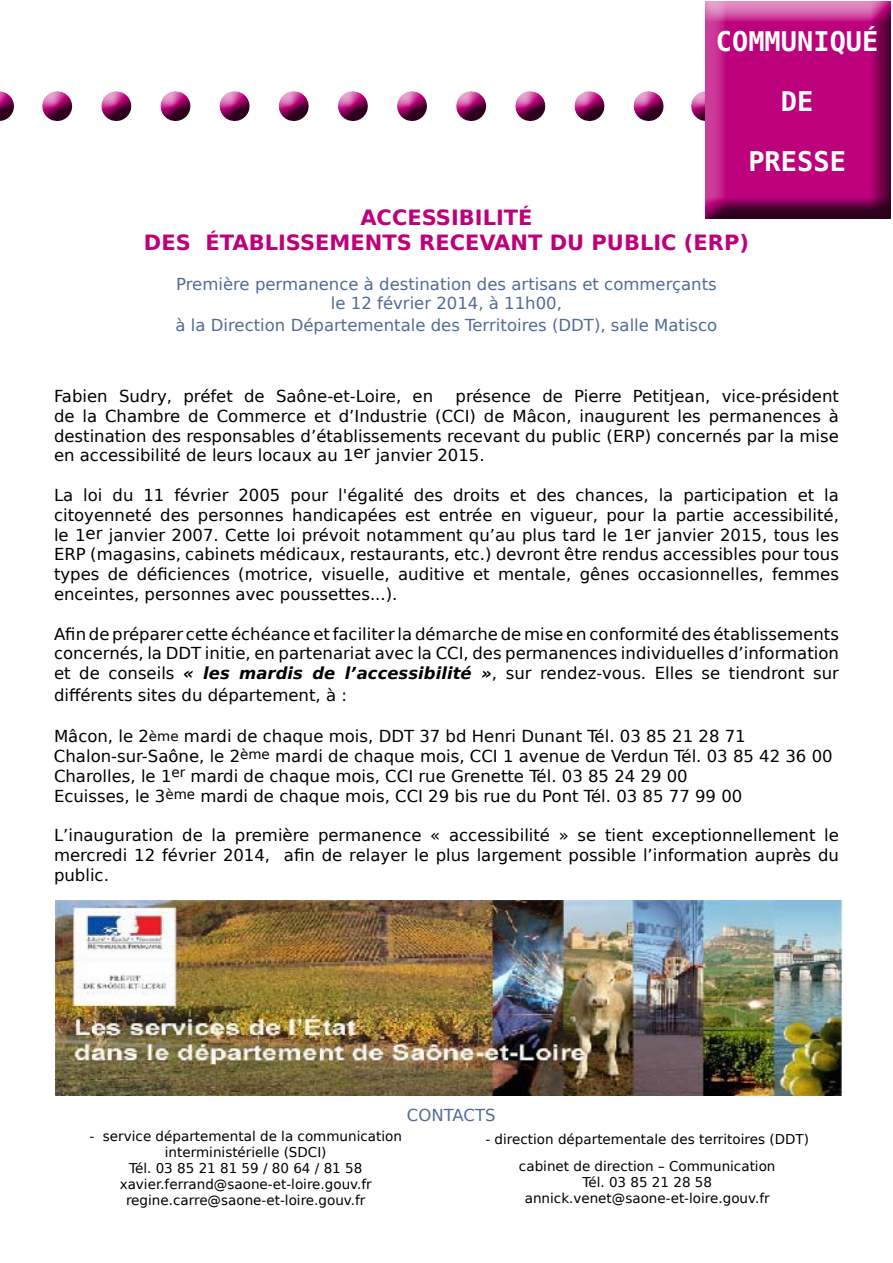
<style>
.page{position:relative;width:893px;height:1263px;background:#fff}
.page>*{position:absolute;margin:0;border:0;box-sizing:border-box;transform-origin:0 0}
.t1{font:700 27px "DejaVu Sans Mono";color:#fff}
.t2{font:700 21px/25.2px "DejaVu Sans";color:#bd007b;text-align:center}
.t3{font:16.5px/19.8px "DejaVu Sans";color:#000;text-align:justify}
.t4{font:16.5px/19.8px "DejaVu Sans";color:#516b97;text-align:center}
.t5{font:13.5px/16.2px "DejaVu Sans";color:#000;text-align:center}
.s1{font-weight:700;font-style:italic}
.s2{font-size:13.5px}
</style>
<div class="page">
<img style="left:56px;top:900px;width:787px;height:195px">
<div style="left:0;top:91px;width:721px;height:33px;background:#000;opacity:.75"></div>
<div style="left:703px;top:0;width:189px;height:221px;background:#000;opacity:.75"></div>
<h1 class="t1" style="left:716px;top:22px;width:164px">COMMUNIQUÉ</h1>
<h1 class="t1" style="left:781px;top:82px;width:34px">DE</h1>
<h1 class="t1" style="left:748px;top:142px;width:99px">PRESSE</h1>
<p class="t2" style="left:144px;top:204px;width:607px">ACCESSIBILITÉ<br>DES ÉTABLISSEMENTS RECEVANT DU PUBLIC (ERP)</p>
<p class="t4" style="left:176px;top:273px;width:542px">Première permanence à destination des artisans et commerçants le 12 février 2014, à 11h00,</p>
<p class="t4" style="left:176px;top:315px;width:543px">à la Direction Départementale des Territoires (DDT), salle Matisco</p>
<p class="t3" style="left:54px;top:386px;width:786px;text-indent:402px">présence de Pierre Petitjean, vice-président de la Chambre de Commerce et d’Industrie (CCI) de Mâcon, inaugurent les permanences à destination des responsables d’établissements recevant du public (ERP) concernés par la mise en accessibilité de leurs locaux au 1er janvier 2015.</p>
<p class="t3" style="left:54px;top:485px;width:786px">La loi du 11 février 2005 pour l'égalité des droits et des chances, la participation et la citoyenneté des personnes handicapées est entrée en vigueur, pour la partie accessibilité, le 1er janvier 2007. Cette loi prévoit notamment qu’au plus tard le 1er janvier 2015, tous les ERP (magasins, cabinets médicaux, restaurants, etc.) devront être rendus accessibles pour tous types de déficiences (motrice, visuelle, auditive et mentale, gênes occasionnelles, femmes enceintes, personnes avec poussettes...).</p>
<p class="t3" style="left:54px;top:623px;width:786px">Afin de préparer cette échéance et faciliter la démarche de mise en conformité des établissements concernés, la DDT initie, en partenariat avec la CCI, des permanences individuelles d’information et de conseils <span class="s1">« les mardis de l’accessibilité »</span>, sur rendez-vous. Elles se tiendront sur</p>
<p class="t3" style="left:54px;top:685px;width:294px">différents sites du département, à :</p>
<p class="t3" style="left:54px;top:726px;width:780px;text-align:left">Mâcon, le 2<span class="s2">ème</span> mardi de chaque mois, DDT 37 bd Henri Dunant Tél. 03 85 21 28 71<br>Chalon-sur-Saône, le 2<sup>ème</sup> mardi de chaque mois, CCI 1 avenue de Verdun Tél. 03 85 42 36 00<br>Charolles, le 1<sup>er</sup> mardi de chaque mois, CCI rue Grenette Tél. 03 85 24 29 00<br>Ecuisses, le 3<sup>ème</sup> mardi de chaque mois, CCI 29 bis rue du Pont Tél. 03 85 77 99 00</p>
<p class="t3" style="left:54px;top:825px;width:786px">L’inauguration de la première permanence « accessibilité » se tient exceptionnellement le mercredi 12 février 2014, afin de relayer le plus largement possible l’information auprès du public.</p>
<p class="t3" style="left:54px;top:386px;width:381px">Fabien Sudry, préfet de Saône-et-Loire, en</p>
<p class="t4" style="left:407px;top:1105px;width:90px">CONTACTS</p>
<p class="t5" style="left:89px;top:1127px;width:314px">- service départemental de la communication interministérielle (SDCI)<br>Tél. 03 85 21 81 59 / 80 64 / 81 58 xavier.ferrand@saone-et-loire.gouv.fr regine.carre@saone-et-loire.gouv.fr</p>
<p class="t5" style="left:485px;top:1125px;width:325px;line-height:27px">- direction départementale des territoires (DDT) cabinet de direction – Communication</p>
<p class="t5" style="left:525px;top:1173px;width:246px">Tél. 03 85 21 28 58 annick.venet@saone-et-loire.gouv.fr</p>
</div>
